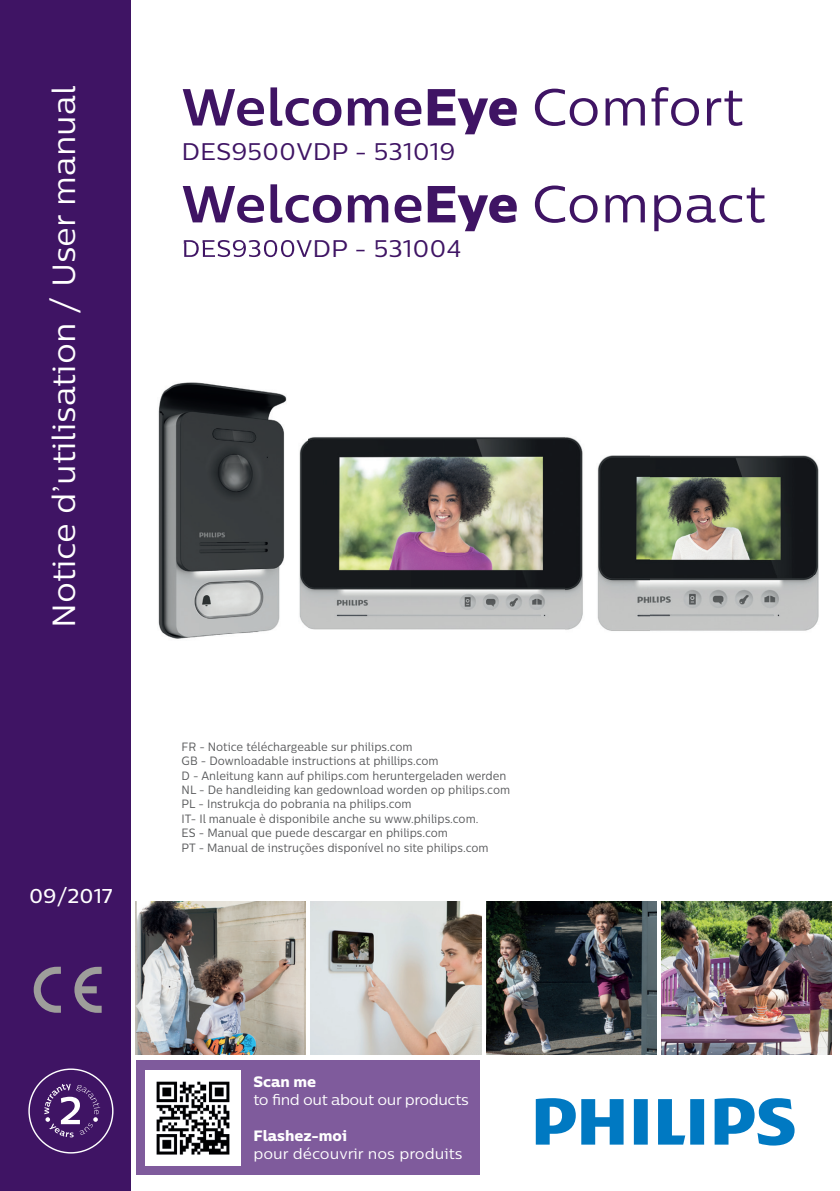
<style>
.page{position:relative;width:840px;height:1191px;background:#fff}
.page>*{position:absolute;margin:0;border:0;box-sizing:border-box;transform-origin:0 0}
.t1{font:700 52px "Centrale Sans";color:#3f1464}
.t2{font:32px "Centrale Sans";color:#fff}
.t3{font:24px "Centrale Sans";color:#3f1464}
.t4{font:500 20px "Centrale Sans";color:#fff}
.t5{font:15px "Centrale Sans";letter-spacing:-.015em;color:#fff}
.t6{font:15px "Centrale Sans X Bold";color:#fff}
.t7{font:12px/14.4px "Centrale Sans";color:#57585a;scale:.9 1}
.s1{font-family:"Centrale Sans X Bold";font-weight:400}
.s2{font-weight:400}
</style>
<div class="page">
<div style="left:0;top:0;width:130px;height:1191px;background:#3f1464"></div>
<svg style="left:535px;top:1098px;width:259px;height:47px"></svg>
<svg style="left:28px;top:1068px;width:85px;height:85px"></svg>
<svg style="left:33px;top:966px;width:69px;height:47px"></svg>
<div style="left:78px;top:986px;width:19px;height:7px;background:#9e9e9b"></div>
<div style="left:136px;top:1060px;width:343px;height:114px;background:#7f5b9c"></div>
<img style="left:146px;top:1070px;width:94px;height:95px">
<img style="left:299px;top:437px;width:266px;height:193px">
<img style="left:130px;top:244px;width:178px;height:195px">
<img style="left:130px;top:438px;width:157px;height:195px">
<img style="left:130px;top:633px;width:113px;height:65px">
<img style="left:184px;top:244px;width:124px;height:13px">
<img style="left:565px;top:437px;width:254px;height:194px">
<img style="left:135px;top:901px;width:170px;height:153px">
<img style="left:486px;top:901px;width:170px;height:153px">
<img style="left:311px;top:901px;width:170px;height:153px">
<img style="left:661px;top:901px;width:170px;height:153px">
<h2 class="t2" style="left:44px;top:628px;width:543px;rotate:-90deg">Notice d’utilisation / User manual</h2>
<h3 class="t4" style="left:29px;top:883px;width:85px">09/2017</h3>
<h1 class="t1" style="left:181px;top:74px;width:563px">Welcome<span class="s1">Eye</span> <span class="s2">Comfort</span></h1>
<h3 class="t3" style="left:181px;top:136px;width:275px">DES9500VDP - 531019</h3>
<h1 class="t1" style="left:181px;top:171px;width:585px">Welcome<span class="s1">Eye</span> <span class="s2">Compact</span></h1>
<h3 class="t3" style="left:181px;top:233px;width:281px">DES9300VDP - 531004</h3>
<p class="t7" style="left:181px;top:739px;width:366px">FR - Notice téléchargeable sur philips.com<br>GB - Downloadable instructions at phillips.com<br>D - Anleitung kann auf philips.com heruntergeladen werden NL - De handleiding kan gedownload worden op philips.com PL - Instrukcja do pobrania na philips.com<br>IT- Il manuale è disponibile anche su www.philips.com.<br>ES - Manual que puede descargar en philips.com<br>PT - Manual de instruções disponível no site philips.com</p>
<p class="t6" style="left:253px;top:1072px;width:64px">Scan me</p>
<p class="t5" style="left:253px;top:1090px;width:217px">to find out about our products</p>
<p class="t6" style="left:253px;top:1126px;width:95px">Flashez-moi</p>
<p class="t5" style="left:253px;top:1144px;width:210px">pour découvrir nos produits</p>
</div>
